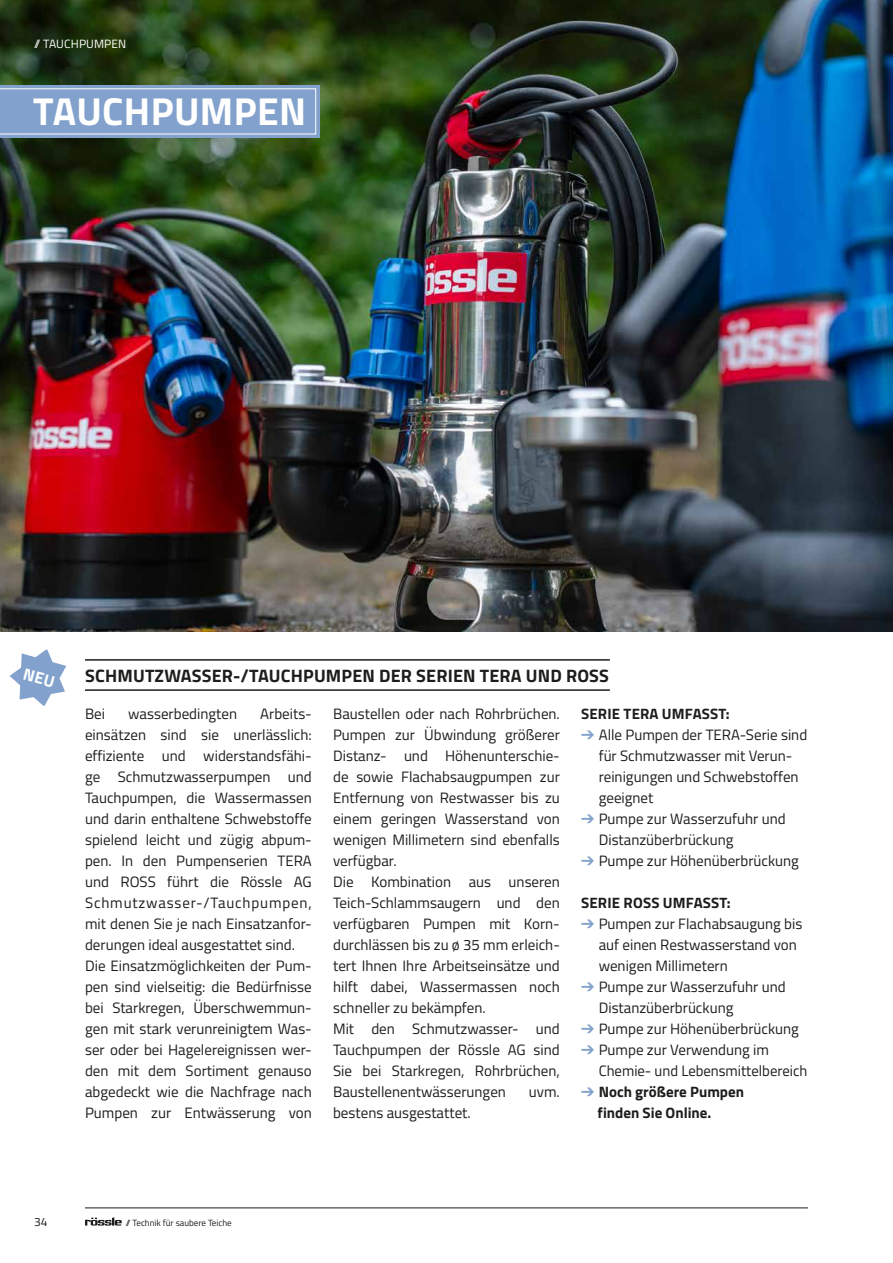
<style>
.page{position:relative;width:893px;height:1263px;background:#fff}
.page>*{position:absolute;margin:0;border:0;box-sizing:border-box;transform-origin:0 0}
.t1{font:700 39px "Titillium Web";letter-spacing:.01em;color:#fff}
.t2{font:700 18px "Titillium Web";letter-spacing:.01em;color:#1d1d1b}
.t3{font:15px/21px "Titillium Web";color:#1d1d1b}
.t4{font:700 15px/21px "Titillium Web";color:#1d1d1b}
.t5{font:12px "Titillium Web";letter-spacing:.01em;color:#fff}
.t6{font:12px "Titillium Web";color:#1d1d1b}
.t7{font:9px "Titillium Web";color:#1d1d1b}
</style>
<div class="page">
<hr style="left:85px;top:1207px;width:723px;height:1px;background:#1d1d1b">
<svg style="left:85px;top:1217px;width:37px;height:8px"></svg>
<img style="left:0;top:0;width:893px;height:631px">
<svg style="left:0;top:85px;width:319px;height:53px;fill:#82a1cc"></svg>
<div style="left:0;top:88px;width:316px;height:46px;background:#82a1cc"></div>
<hr style="left:85px;top:659px;width:525px;height:2px;background:#1d1d1b">
<hr style="left:85px;top:689px;width:525px;height:2px;background:#1d1d1b">
<svg style="left:10px;top:649px;width:56px;height:57px"></svg>
<p class="t5" style="left:34px;top:35px;width:94px">// TAUCHPUMPEN</p>
<h1 class="t1" style="left:33px;top:82px;width:274px">TAUCHPUMPEN</h1>
<p class="t2" style="left:85px;top:662px;width:525px">SCHMUTZWASSER-/TAUCHPUMPEN DER SERIEN TERA UND ROSS</p>
<p class="t3" style="left:85px;top:702px;width:22px">Bei</p>
<p class="t3" style="left:128px;top:702px;width:110px">wasserbedingten</p>
<p class="t3" style="left:85px;top:702px;width:228px;text-indent:175px">Arbeits&shy;einsätzen sind sie unerlässlich: effiziente und widerstandsfähi&shy;ge Schmutzwasserpumpen und<br>Tauchpumpen, die Wassermassen und darin enthaltene Schwebstoffe spielend leicht und zügig abpum&shy;pen. In den Pumpenserien TERA und ROSS führt die Rössle AG<br>Schmutzwasser-/Tauchpumpen, mit denen Sie je nach Einsatzanfor&shy;derungen ideal ausgestattet sind.<br>Die Einsatzmöglichkeiten der Pum&shy;pen sind vielseitig: die Bedürfnisse bei Starkregen, Überschwemmun&shy;gen mit stark verunreinigtem Was&shy;ser oder bei Hagelereignissen wer&shy;den mit dem Sortiment genauso abgedeckt wie die Nachfrage nach<br>Pumpen zur Entwässerung von</p>
<p class="t3" style="left:333px;top:702px;width:228px">Baustellen oder nach Rohrbrüchen.<br>Pumpen zur Übwindung größerer<br>Distanz- und Höhenunterschie&shy;de sowie Flachabsaugpumpen zur<br>Entfernung von Restwasser bis zu einem geringen Wasserstand von wenigen Millimetern sind ebenfalls verfügbar.<br>Die Kombination aus unseren<br>Teich-Schlammsaugern und den verfügbaren Pumpen mit Korn&shy;durchlässen bis zu ø 35 mm erleich&shy;tert Ihnen Ihre Arbeitseinsätze und hilft dabei, Wassermassen noch schneller zu bekämpfen.<br>Mit den Schmutzwasser- und<br>Tauchpumpen der Rössle AG sind<br>Sie bei Starkregen, Rohrbrüchen,<br>Baustellenentwässerungen</p>
<p class="t4" style="left:581px;top:702px;width:150px">SERIE TERA UMFASST:</p>
<p class="t3" style="left:599px;top:723px;width:210px">Alle Pumpen der TERA-Serie sind für Schmutzwasser mit Verun&shy;reinigungen und Schwebstoffen geeignet<br>Pumpe zur Wasserzufuhr und<br>Distanzüberbrückung<br>Pumpe zur Höhenüberbrückung</p>
<p class="t4" style="left:581px;top:891px;width:151px">SERIE ROSS UMFASST:</p>
<p class="t3" style="left:599px;top:912px;width:210px">Pumpen zur Flachabsaugung bis auf einen Restwasserstand von wenigen Millimetern<br>Pumpe zur Wasserzufuhr und<br>Distanzüberbrückung<br>Pumpe zur Höhenüberbrückung<br>Pumpe zur Verwendung im<br>Chemie- und Lebensmittelbereich</p>
<p class="t4" style="left:598px;top:1081px;width:148px">Noch größere Pumpen finden Sie Online.</p>
<p class="t3" style="left:529px;top:1080px;width:32px">uvm.</p>
<p class="t3" style="left:333px;top:1101px;width:139px">bestens ausgestattet.</p>
<p class="t6" style="left:34px;top:1212px;width:15px">34</p>
<p class="t7" style="left:126px;top:1216px;width:108px">// Technik für saubere Teiche</p>
</div>
